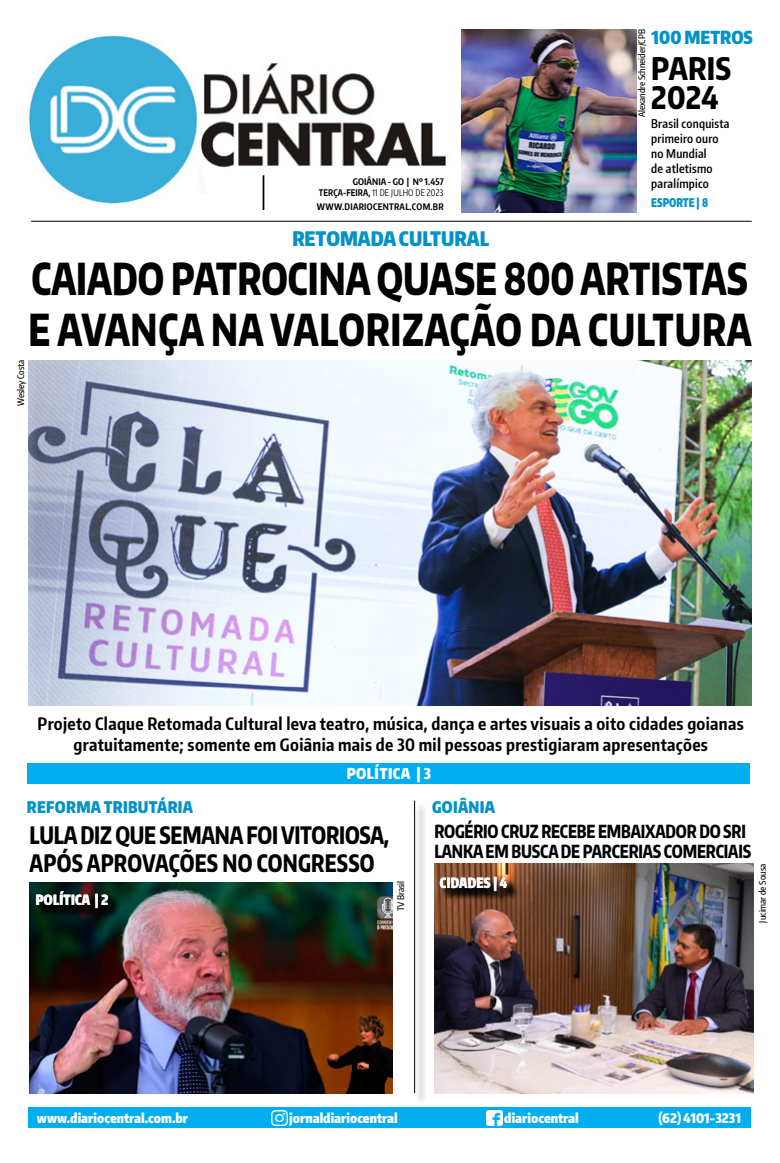
<style>
.page{position:relative;width:780px;height:1163px;background:#fff}
.page>*{position:absolute;margin:0;border:0;box-sizing:border-box;transform-origin:0 0}
.t1{font:800 44px/51px "Encode Sans Narrow";color:#000;scale:.79 1}
.t2{font:800 31.1px "Encode Sans Compressed";letter-spacing:.01em;color:#000}
.t3{font:800 24px/28px "Encode Sans Compressed";letter-spacing:-.01em;color:#000;scale:.92 1}
.t4{font:900 20px "Encode Sans Compressed";color:#0092c8}
.t5{font:800 18px/20px "Encode Sans Compressed";letter-spacing:-.01em;color:#000;scale:.92 1}
.t6{font:900 18px "Encode Sans Compressed";color:#0092c8}
.t7{font:700 17px/21px "Encode Sans Compressed";letter-spacing:.02em;color:#000;text-align:center}
.t8{font:900 16px "Encode Sans Compressed";letter-spacing:.02em;color:#0092c8}
.t9{font:900 15px "Encode Sans Compressed";letter-spacing:.03em;color:#fff}
.t10{font:900 14px "Encode Sans Compressed";letter-spacing:.02em;color:#fff;scale:.92 1}
.t11{font:900 13.2px "Encode Sans Compressed";color:#fff}
.t12{font:600 12px/15px "Encode Sans Compressed";letter-spacing:.02em;color:#000}
.t13{font:900 12px "Encode Sans Compressed";color:#0092c8;scale:.88 1}
.t14{font:700 9.1px/11.4px "Encode Sans Compressed";letter-spacing:.01em;color:#000;text-align:right}
.t15{font:500 9px "Encode Sans Compressed";color:#000}
.t16{font:700 9px "Encode Sans Compressed";letter-spacing:.03em;color:#000}
.s1{font-weight:400}
</style>
<div class="page">
<img style="left:201px;top:63px;width:245px;height:131px">
<img style="left:29px;top:35px;width:168px;height:169px">
<hr style="left:262px;top:175px;width:2px;height:35px;background:#000">
<div style="left:28px;top:1107px;width:723px;height:21px;background:#00aeef"></div>
<img style="left:272px;top:1110px;width:15px;height:15px">
<img style="left:486px;top:1110px;width:16px;height:15px">
<div style="left:416px;top:802px;width:12px;height:303px;background:#000;opacity:.75"></div>
<hr style="left:414px;top:800px;width:1px;height:292px;background:#000">
<img style="left:462px;top:29px;width:174px;height:184px">
<hr style="left:31px;top:221px;width:720px;height:1px;background:#000">
<img style="left:29px;top:360px;width:722px;height:345px">
<div style="left:27px;top:763px;width:722px;height:20px;background:#00aeef"></div>
<img style="left:30px;top:882px;width:362px;height:210px">
<img style="left:434px;top:863px;width:319px;height:229px">
<div style="left:38px;top:892px;width:83px;height:28px;background:#000;opacity:.75"></div>
<div style="left:441px;top:878px;width:78px;height:25px;background:#000;opacity:.75"></div>
<p class="t14" style="left:319px;top:175px;width:126px">Goiânia - GO | Nº 1.457<br>TERÇA-feira, <span class="s1">11 DE julho DE 2023</span></p>
<p class="t16" style="left:317px;top:201px;width:128px">www.diariocentral.com.br</p>
<p class="t15" style="left:636px;top:117px;width:90px;rotate:-90deg">Alexandre Schneider/CPB</p>
<p class="t6" style="left:651px;top:26px;width:103px">100 METROS</p>
<p class="t2" style="left:651px;top:48px;width:82px">PARIS</p>
<p class="t2" style="left:651px;top:77px;width:69px">2024</p>
<p class="t12" style="left:651px;top:115px;width:80px">Brasil conquista primeiro ouro no Mundial<br>de atletismo paralímpico</p>
<p class="t13" style="left:651px;top:194px;width:66px">ESPORTE | 8</p>
<p class="t4" style="left:292px;top:226px;width:198px">RETOMADA CULTURAL</p>
<p class="t1" style="left:28px;top:251px;width:917px">CAIADO PATROCINA QUASE 800 ARTISTAS<br>E AVANÇA NA VALORIZAÇÃO DA CULTURA</p>
<p class="t15" style="left:15px;top:406px;width:48px;rotate:-90deg">Wesley Costa</p>
<p class="t7" style="left:38px;top:712px;width:707px">Projeto Claque Retomada Cultural leva teatro, música, dança e artes visuais a oito cidades goianas gratuitamente; somente em Goiânia mais de 30 mil pessoas prestigiaram apresentações</p>
<p class="t9" style="left:347px;top:763px;width:86px">POLÍTICA | 3</p>
<p class="t8" style="left:27px;top:796px;width:167px">REFORMA TRIBUTÁRIA</p>
<p class="t8" style="left:432px;top:796px;width:64px">GOIÂNIA</p>
<p class="t3" style="left:30px;top:820px;width:392px">LULA DIZ QUE SEMANA FOI VITORIOSA,<br>APÓS APROVAÇÕES NO CONGRESSO</p>
<p class="t5" style="left:434px;top:820px;width:346px">ROGÉRIO CRUZ RECEBE EMBAIXADOR DO SRI<br>LANKA EM BUSCA DE PARCERIAS COMERCIAIS</p>
<p class="t15" style="left:756px;top:922px;width:60px;rotate:-90deg">Jucimar de Sousa</p>
<p class="t10" style="left:440px;top:873px;width:75px">CIDADES | 4</p>
<p class="t15" style="left:395px;top:911px;width:32px;rotate:-90deg">TV Brasil</p>
<p class="t10" style="left:36px;top:890px;width:80px">POLÍTICA | 2</p>
<p class="t11" style="left:37px;top:1108px;width:152px">WWW.DIARIOCENTRAL.COM.BR</p>
<p class="t11" style="left:289px;top:1109px;width:110px">JORNALDIARIOCENTRAL</p>
<p class="t11" style="left:504px;top:1108px;width:76px">DIARIOCENTRAL</p>
<p class="t11" style="left:658px;top:1108px;width:84px">(62) 4101-3231</p>
</div>
